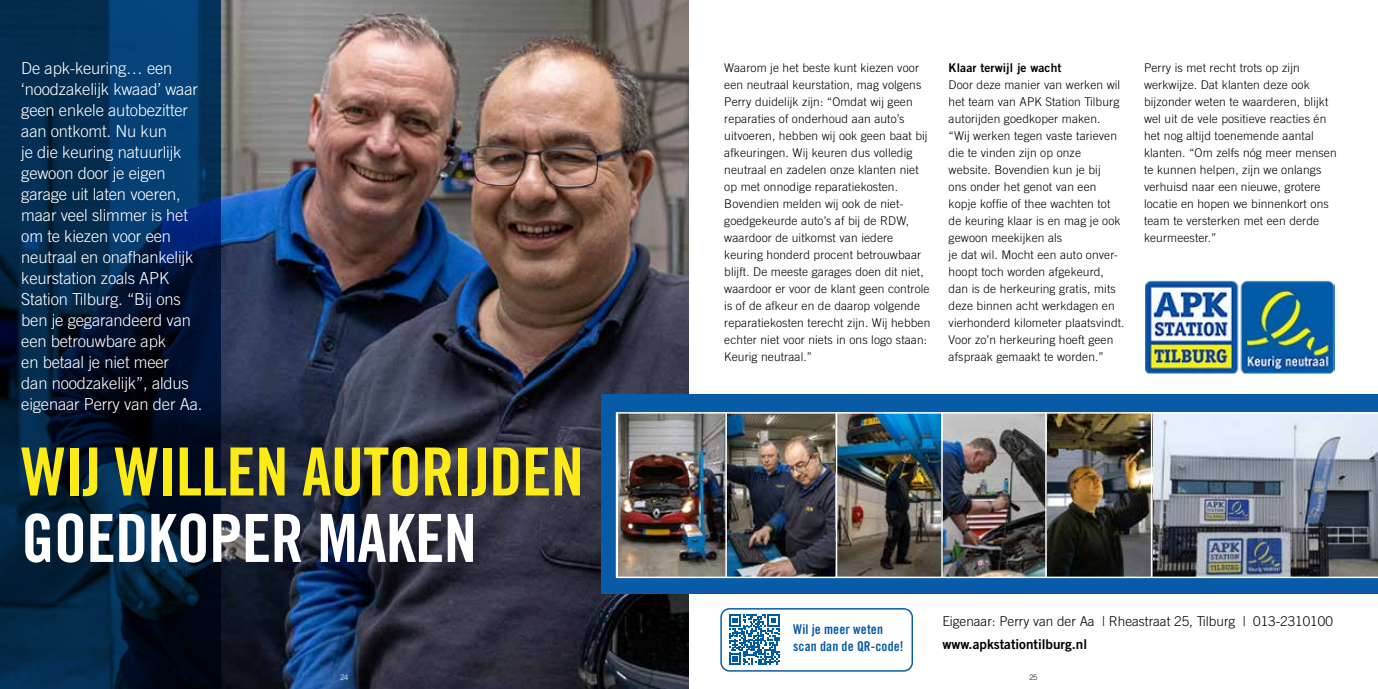
<style>
.page{position:relative;width:1378px;height:689px;background:#fff}
.page>*{position:absolute;margin:0;border:0;box-sizing:border-box;transform-origin:0 0}
.t1{font:66.45px "Trade Gothic LT Std Bd Cn 20";letter-spacing:-.01em;color:#fdeb17}
.t2{font:66.45px "Trade Gothic LT Std Bd Cn 20";letter-spacing:-.01em;color:#fff}
.t3{font:300 16.5px/21px "Trade Gothic LT Std";letter-spacing:-.01em;color:#fff}
.t4{font:300 13.5px "Trade Gothic LT Std";color:#000}
.t5{font:13.5px/17px "Trade Gothic LT Std Bd Cn 20";letter-spacing:.01em;color:#085ca7}
.t6{font:13.5px "Trade Gothic LT Std Bd 2";color:#000}
.t7{font:300 12px/17px "Trade Gothic LT Std";letter-spacing:.01em;color:#000}
.t8{font:12px "Trade Gothic LT Std Bd 2";letter-spacing:.01em;color:#000}
.t9{font:300 7.5px "Trade Gothic LT Std";color:#fff}
.t10{font:300 7.5px "Trade Gothic LT Std";color:#000}
</style>
<div class="page">
<img style="left:220px;top:0;width:469px;height:689px">
<div style="left:601px;top:395px;width:88px;height:199px;background:#085ca7"></div>
<svg style="left:0;top:0;width:220px;height:689px;background:#022243"></svg>
<img style="left:616px;top:412px;width:73px;height:166px">
<div style="left:689px;top:395px;width:689px;height:199px;background:#085ca7"></div>
<img style="left:1145px;top:280px;width:189px;height:94px">
<img style="left:689px;top:412px;width:689px;height:166px">
<svg style="left:729px;top:614px;width:50px;height:51px"></svg>
<div style="left:720px;top:608px;width:193px;height:63px;border:2px solid #085ca7;border-radius:9px"></div>
<p class="t3" style="left:21px;top:58px;width:183px">De apk-keuring… een ‘noodzakelijk kwaad’ waar geen enkele autobezitter aan ontkomt. Nu kun<br>je die keuring natuurlijk gewoon door je eigen garage uit laten voeren, maar veel slimmer is het om te kiezen voor een neutraal en onafhankelijk keurstation zoals APK<br>Station Tilburg. “Bij ons ben je gegarandeerd van een betrouwbare apk<br>en betaal je niet meer<br>dan noodzakelijk”, aldus eigenaar Perry van der Aa.</p>
<h1 class="t1" style="left:21px;top:431px;width:564px">WIJ WILLEN AUTORIJDEN</h1>
<h1 class="t2" style="left:21px;top:498px;width:457px">GOEDKOPER MAKEN</h1>
<p class="t7" style="left:724px;top:59px;width:208px">Waarom je het beste kunt kiezen voor een neutraal keurstation, mag volgens Perry duidelijk zijn: “Omdat wij geen reparaties of onderhoud aan auto’s uitvoeren, hebben wij ook geen baat bij afkeuringen. Wij keuren dus volledig neutraal en zadelen onze klanten niet op met onnodige reparatiekosten.<br>Bovendien melden wij ook de niet&shy;goedgekeurde auto’s af bij de RDW, waardoor de uitkomst van iedere keuring honderd procent betrouwbaar blijft. De meeste garages doen dit niet, waardoor er voor de klant geen controle is of de afkeur en de daarop volgende reparatiekosten terecht zijn. Wij hebben echter niet voor niets in ons logo staan:<br>Keurig neutraal.”</p>
<p class="t8" style="left:948px;top:61px;width:114px">Klaar terwijl je wacht</p>
<p class="t7" style="left:948px;top:76px;width:177px">Door deze manier van werken wil het team van APK Station Tilburg autorijden goedkoper maken.<br>“Wij werken tegen vaste tarieven die te vinden zijn op onze website. Bovendien kun je bij<br>ons onder het genot van een kopje koffie of thee wachten tot de keuring klaar is en mag je ook gewoon meekijken als<br>je dat wil. Mocht een auto onver&shy;hoopt toch worden afgekeurd, dan is de herkeuring gratis, mits deze binnen acht werkdagen en vierhonderd kilometer plaatsvindt.<br>Voor zo’n herkeuring hoeft geen afspraak gemaakt te worden.”</p>
<p class="t7" style="left:1144px;top:59px;width:194px">Perry is met recht trots op zijn werkwijze. Dat klanten deze ook bijzonder weten te waarderen, blijkt wel uit de vele positieve reacties én het nog altijd toenemende aantal klanten. “Om zelfs nóg meer mensen te kunnen helpen, zijn we onlangs verhuisd naar een nieuwe, grotere locatie en hopen we binnenkort ons team te versterken met een derde keurmeester.”</p>
<p class="t5" style="left:793px;top:620px;width:112px">Wil je meer weten scan dan de QR-code!</p>
<p class="t4" style="left:942px;top:613px;width:392px">Eigenaar: Perry van der Aa | Rheastraat 25, Tilburg | 013-2310100</p>
<p class="t6" style="left:942px;top:636px;width:146px">www.apkstationtilburg.nl</p>
<p class="t9" style="left:340px;top:672px;width:9px">24</p>
<p class="t10" style="left:1029px;top:672px;width:9px">25</p>
</div>
